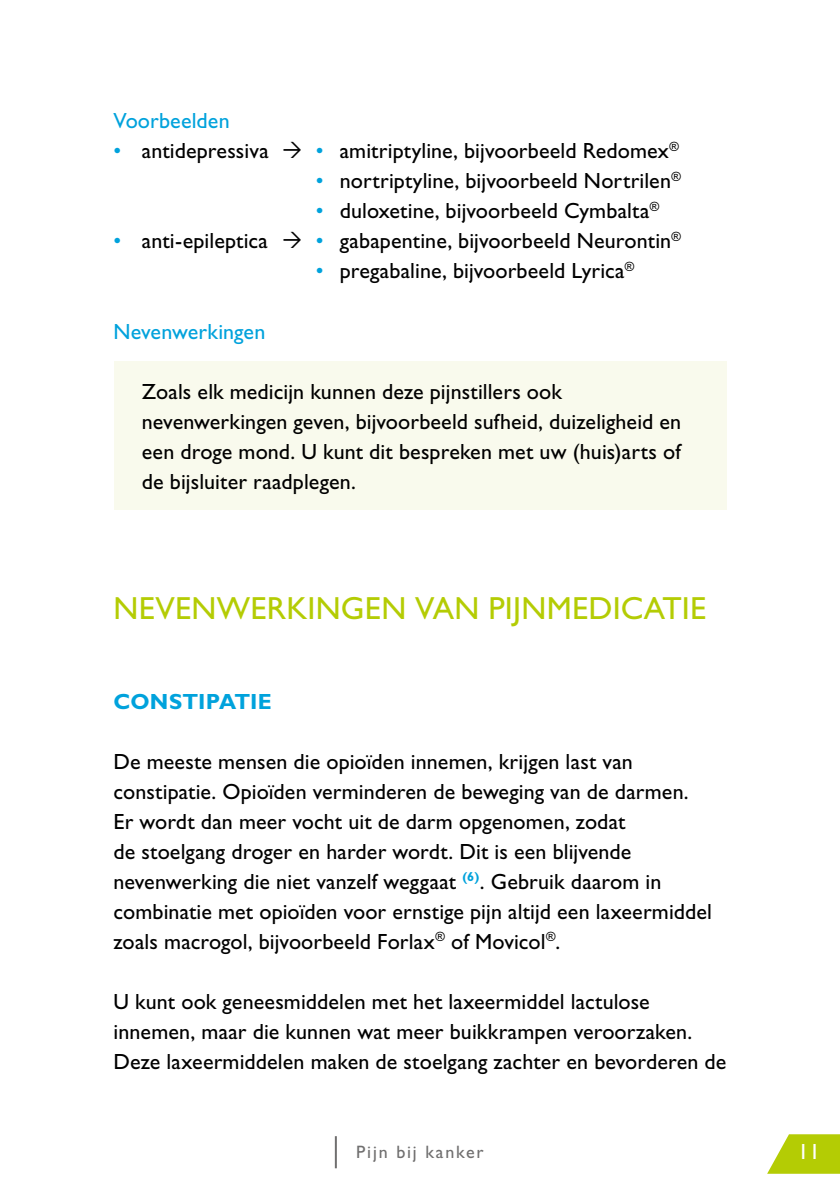
<style>
.page{position:relative;width:840px;height:1191px;background:#fff}
.page>*{position:absolute;margin:0;border:0;box-sizing:border-box;transform-origin:0 0}
.t1{font:32px "Gill Sans Std";letter-spacing:.01em;color:#b4cc04}
.t2{font:22px/30px "Gill Sans Std";letter-spacing:.005em;color:#000}
.t3{font:22px "Gill Sans Std";letter-spacing:.005em;color:#00a2dc}
.t4{font:700 22px "Gill Sans Std";color:#00a2dc}
.t5{font:22px "Gill Sans Std";color:#fff}
.t6{font:18px "Gill Sans Std";letter-spacing:.1em;color:#706f6f}
.s1{color:#00a2dc}
</style>
<div class="page">
<hr style="left:334px;top:1136px;width:2px;height:32px;background:#706f6f">
<svg style="left:767px;top:1134px;width:72px;height:39px"></svg>
<div style="left:113px;top:361px;width:613px;height:148px;background:#f9faed"></div>
<p class="t3" style="left:113px;top:108px;width:118px">Voorbeelden</p>
<p class="t2" style="left:113px;top:136px;width:157px"><span class="s1">•</span> antidepressiva</p>
<p class="t2" style="left:315px;top:136px;width:364px"><span class="s1">•</span> amitriptyline, bijvoorbeeld Redomex<sup>®</sup></p>
<p class="t2" style="left:315px;top:166px;width:366px"><span class="s1">•</span> nortriptyline, bijvoorbeeld Nortrilen<sup>®</sup></p>
<p class="t2" style="left:315px;top:196px;width:345px"><span class="s1">•</span> duloxetine, bijvoorbeeld Cymbalta<sup>®</sup></p>
<p class="t2" style="left:113px;top:226px;width:156px"><span class="s1">•</span> anti-epileptica</p>
<p class="t2" style="left:315px;top:226px;width:366px"><span class="s1">•</span> gabapentine, bijvoorbeeld Neurontin<sup>®</sup></p>
<p class="t2" style="left:315px;top:256px;width:320px"><span class="s1">•</span> pregabaline, bijvoorbeeld Lyrica<sup>®</sup></p>
<p class="t3" style="left:113px;top:318px;width:153px">Nevenwerkingen</p>
<p class="t2" style="left:142px;top:376px;width:540px">Zoals elk medicijn kunnen deze pijnstillers ook nevenwerkingen geven, bijvoorbeeld sufheid, duizeligheid en een droge mond. U kunt dit bespreken met uw (huis)arts of de bijsluiter raadplegen.</p>
<h1 class="t1" style="left:113px;top:589px;width:593px">NEVENWERKINGEN VAN PIJNMEDICATIE</h1>
<p class="t4" style="left:113px;top:688px;width:160px">CONSTIPATIE</p>
<p class="t2" style="left:113px;top:746px;width:599px">De meeste mensen die opioïden innemen, krijgen last van constipatie. Opioïden verminderen de beweging van de darmen.<br>Er wordt dan meer vocht uit de darm opgenomen, zodat<br>de stoelgang droger en harder wordt. Dit is een blijvende nevenwerking die niet vanzelf weggaat <sup>(6)</sup>. Gebruik daarom in combinatie met opioïden voor ernstige pijn altijd een laxeermiddel zoals macrogol, bijvoorbeeld Forlax<sup>®</sup> of Movicol<sup>®</sup>.</p>
<p class="t2" style="left:113px;top:986px;width:614px">U kunt ook geneesmiddelen met het laxeermiddel lactulose innemen, maar die kunnen wat meer buikkrampen veroorzaken.<br>Deze laxeermiddelen maken de stoelgang zachter en bevorderen de</p>
<p class="t6" style="left:356px;top:1141px;width:129px">Pijn bij kanker</p>
<p class="t5" style="left:797px;top:1138px;width:23px">11</p>
</div>
